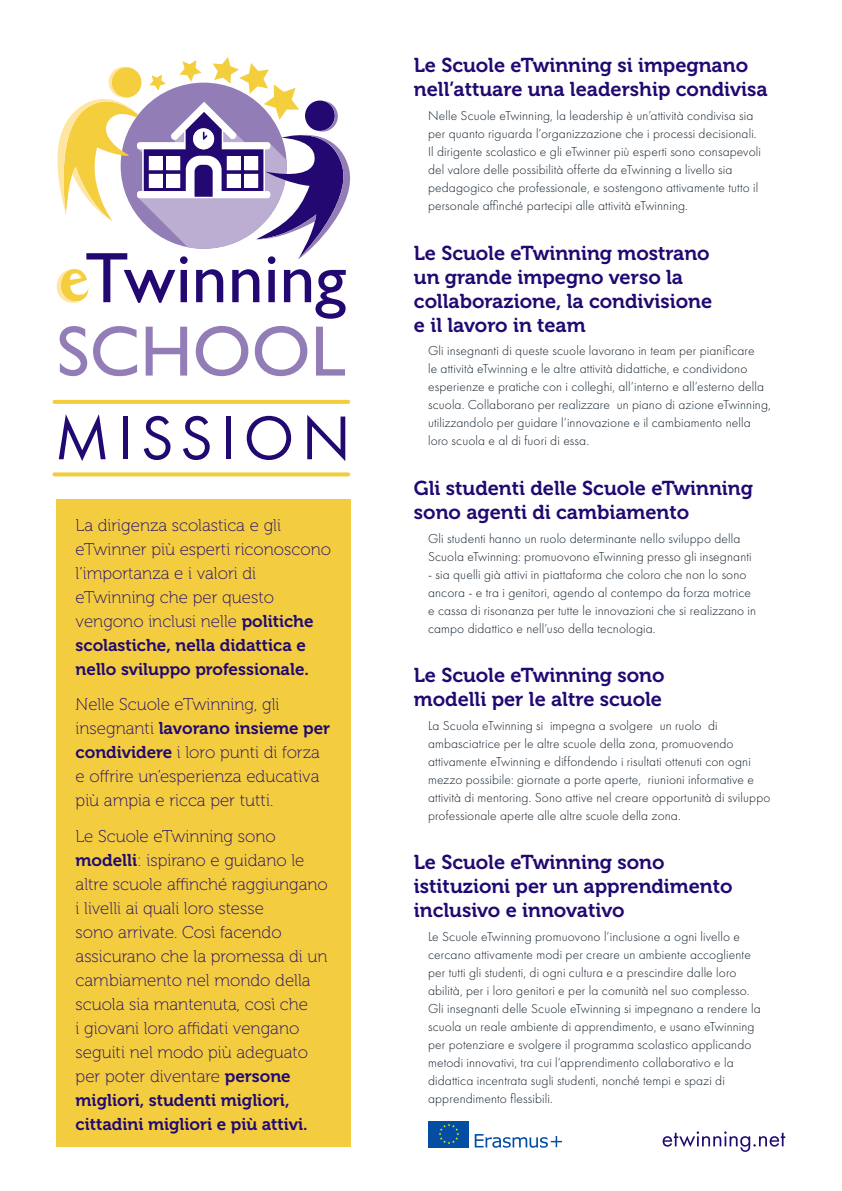
<style>
.page{position:relative;width:842px;height:1191px;background:#fff}
.page>*{position:absolute;margin:0;border:0;box-sizing:border-box;transform-origin:0 0}
.t1{font:64px "Futura PT";letter-spacing:.115em;color:#210971}
.t2{font:20px/24px "Museo 700";color:#210971}
.t3{font:17px/24px "Museo 100";color:#210971}
.t4{font:17px/24px "Museo 700";color:#210971}
.t5{font:300 13.5px/18px "Futura PT";letter-spacing:.01em;color:#111f2a}
.s1{font-family:"Museo 700"}
.s2{font-family:"Museo 100"}
</style>
<div class="page">
<div style="left:57px;top:499px;width:294px;height:647px;background:#f3cd3f"></div>
<svg style="left:57px;top:57px;width:293px;height:262px"></svg>
<svg style="left:60px;top:326px;width:27px;height:50px"></svg>
<svg style="left:93px;top:326px;width:44px;height:50px"></svg>
<svg style="left:146px;top:327px;width:41px;height:48px"></svg>
<svg style="left:196px;top:326px;width:52px;height:50px"></svg>
<svg style="left:255px;top:326px;width:52px;height:50px"></svg>
<svg style="left:316px;top:327px;width:29px;height:48px"></svg>
<svg style="left:663px;top:1131px;width:122px;height:20px"></svg>
<svg style="left:54px;top:472px;width:294px;height:4px"></svg>
<svg style="left:54px;top:400px;width:294px;height:4px"></svg>
<svg style="left:475px;top:1134px;width:87px;height:13px"></svg>
<div style="left:429px;top:1120px;width:40px;height:27px;background:#034ea2"></div>
<svg style="left:439px;top:1124px;width:20px;height:20px"></svg>
<h1 class="t1" style="left:55px;top:400px;width:298px">MISSION</h1>
<p class="t3" style="left:76px;top:513px;width:257px">La dirigenza scolastica e gli eTwinner più esperti riconoscono l’importanza e i valori di eTwinning che per questo vengono inclusi nelle <span class="s1">politiche</span></p>
<p class="t4" style="left:76px;top:633px;width:235px">scolastiche, nella didattica e nello sviluppo professionale.</p>
<p class="t3" style="left:76px;top:693px;width:205px">Nelle Scuole eTwinning, gli</p>
<p class="t4" style="left:76px;top:716px;width:256px"><span class="s2">insegnanti</span> lavorano insieme per</p>
<p class="t3" style="left:76px;top:741px;width:246px;text-align:justify"><span class="s1">condividere</span> i loro punti di forza e offrire un’esperienza educativa più ampia e ricca per tutti.</p>
<p class="t3" style="left:76px;top:824px;width:254px">Le Scuole eTwinning sono <span class="s1">modelli</span>: ispirano e guidano le altre scuole affinché raggiungano i livelli ai quali loro stesse<br>sono arrivate. Così facendo assicurano che la promessa di un cambiamento nel mondo della scuola sia mantenuta, così che<br>i giovani loro affidati vengano seguiti nel modo più adeguato per poter diventare <span class="s1">persone</span></p>
<p class="t4" style="left:76px;top:1088px;width:234px">migliori, studenti migliori, cittadini migliori e più attivi.</p>
<h2 class="t2" style="left:414px;top:54px;width:355px">Le Scuole eTwinning si impegnano nell’attuare una leadership condivisa</h2>
<p class="t5" style="left:428px;top:107px;width:334px">Nelle Scuole eTwinning, la leadership è un’attività condivisa sia per quanto riguarda l’organizzazione che i processi decisionali.<br>Il dirigente scolastico e gli eTwinner più esperti sono consapevoli del valore delle possibilità offerte da eTwinning a livello sia pedagogico che professionale, e sostengono attivamente tutto il personale affinché partecipi alle attività eTwinning.</p>
<h2 class="t2" style="left:414px;top:241px;width:300px">Le Scuole eTwinning mostrano un grande impegno verso la collaborazione, la condivisione e il lavoro in team</h2>
<p class="t5" style="left:428px;top:342px;width:344px">Gli insegnanti di queste scuole lavorano in team per pianificare<br>le attività eTwinning e le altre attività didattiche, e condividono esperienze e pratiche con i colleghi, all’interno e all’esterno della scuola. Collaborano per realizzare un piano di azione eTwinning, utilizzandolo per guidare l’innovazione e il cambiamento nella loro scuola e al di fuori di essa.</p>
<h2 class="t2" style="left:414px;top:476px;width:341px">Gli studenti delle Scuole eTwinning sono agenti di cambiamento</h2>
<p class="t5" style="left:428px;top:529px;width:325px">Gli studenti hanno un ruolo determinante nello sviluppo della<br>Scuola eTwinning: promuovono eTwinning presso gli insegnanti</p>
<p class="t5" style="left:428px;top:565px;width:330px">- sia quelli già attivi in piattaforma che coloro che non lo sono ancora - e tra i genitori, agendo al contempo da forza motrice e cassa di risonanza per tutte le innovazioni che si realizzano in campo didattico e nell’uso della tecnologia.</p>
<h2 class="t2" style="left:414px;top:663px;width:252px">Le Scuole eTwinning sono modelli per le altre scuole</h2>
<p class="t5" style="left:428px;top:716px;width:344px">La Scuola eTwinning si impegna a svolgere un ruolo di ambasciatrice per le altre scuole della zona, promuovendo attivamente eTwinning e diffondendo i risultati ottenuti con ogni mezzo possibile: giornate a porte aperte, riunioni informative e attività di mentoring. Sono attive nel creare opportunità di sviluppo professionale aperte alle altre scuole della zona.</p>
<h2 class="t2" style="left:414px;top:850px;width:320px">Le Scuole eTwinning sono istituzioni per un apprendimento inclusivo e innovativo</h2>
<p class="t5" style="left:428px;top:927px;width:334px">Le Scuole eTwinning promuovono l’inclusione a ogni livello e cercano attivamente modi per creare un ambiente accogliente per tutti gli studenti, di ogni cultura e a prescindire dalle loro abilità, per i loro genitori e per la comunità nel suo complesso.<br>Gli insegnanti delle Scuole eTwinning si impegnano a rendere la scuola un reale ambiente di apprendimento, e usano eTwinning per potenziare e svolgere il programma scolastico applicando metodi innovativi, tra cui l’apprendimento collaborativo e la didattica incentrata sugli studenti, nonché tempi e spazi di apprendimento flessibili.</p>
</div>
